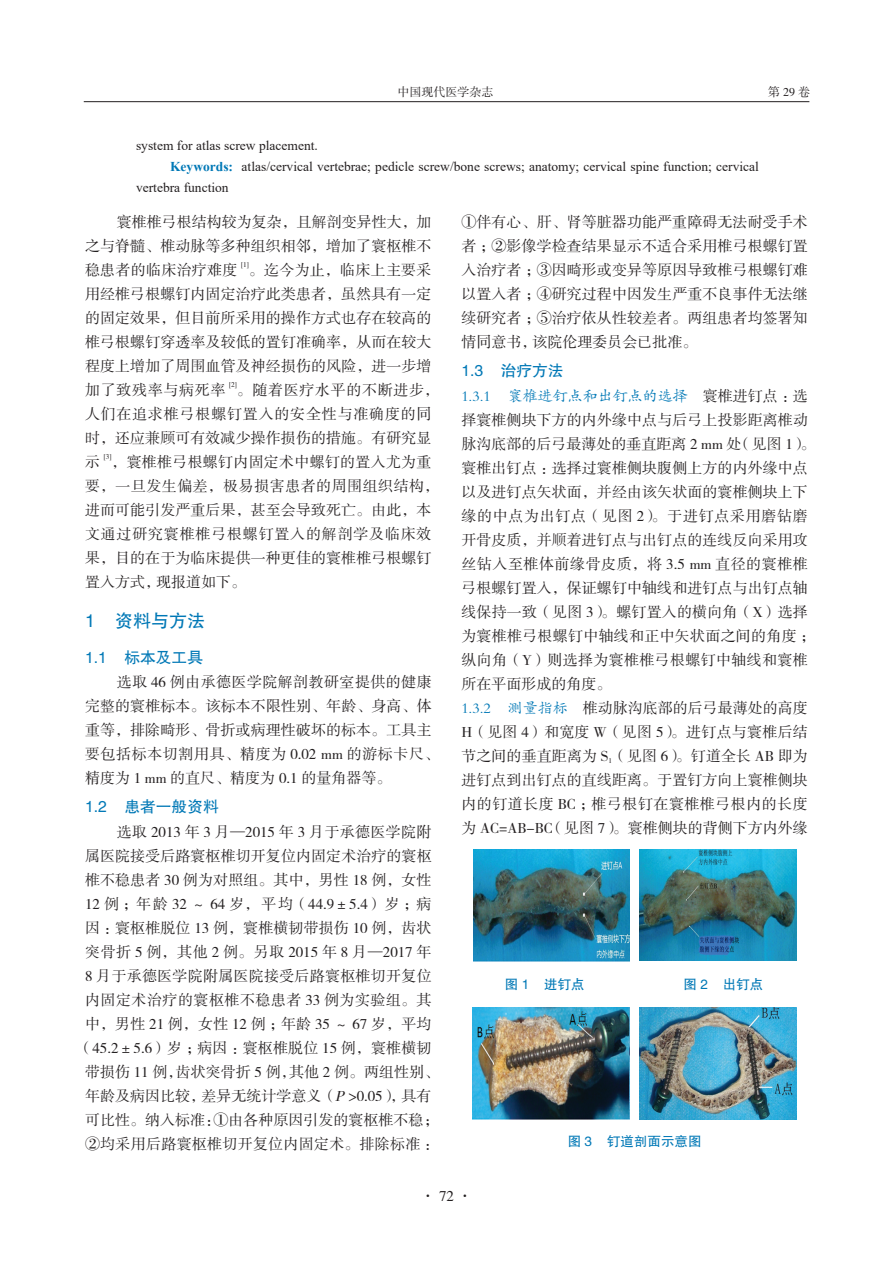
<style>
.page{position:relative;width:893px;height:1263px;background:#fff}
.page>*{position:absolute;margin:0;border:0;box-sizing:border-box;transform-origin:0 0}
._1标题{font:18px "FZHTK GBK1 0";color:#0078b6}
._2标题{font:15.75px "FZHTK GBK1 0";color:#0078b6}
.全文段路样式{font:15px/24px "FZSSK GBK1 0";letter-spacing:.005em;color:#231f20;text-align:justify}
.全文段路样式-2{font:15px/24px "FZSSK GBK1 0";letter-spacing:.045em;color:#231f20}
.全文段路样式-3{font:15px "FZSSK GBK1 0";letter-spacing:.025em;color:#231f20}
.全文段路样式-4{font:15px "FZSSK GBK1 0";letter-spacing:.035em;color:#231f20}
.英文4{font:13.5px/21px "Times New Roman";color:#231f20}
._4中文标题_1{font:13.5px "FZHTK GBK1 0";color:#0078b6}
.t1{font:12px "FZSSK GBK1 0";color:#231f20}
.全文段路样式-5{font:7.2px "FZSSK GBK1 0";color:#231f20}
.s1{font-weight:700;color:#0078b6}
.s2{font-style:italic}
.s3{font-family:"FZKTK GBK1 0";color:#0078b6}
</style>
<div class="page">
<hr style="left:84px;top:101px;width:725px;height:1px;background:#231f20">
<img style="left:639px;top:1007px;width:158px;height:112px">
<img style="left:472px;top:1007px;width:157px;height:112px">
<img style="left:473px;top:850px;width:156px;height:111px">
<img style="left:640px;top:849px;width:156px;height:112px">
<p class="t1" style="left:397px;top:85px;width:97px">中国现代医学杂志</p>
<p class="t1" style="left:768px;top:85px;width:43px">第29卷</p>
<p class="英文4" style="left:136px;top:135px;width:183px">system for atlas screw placement.</p>
<p class="英文4" style="left:136px;top:156px;width:624px;text-indent:34px"><span class="s1">Keywords:</span> atlas/cervical vertebrae; pedicle screw/bone screws; anatomy; cervical spine function; cervical vertebra function</p>
<p class="全文段路样式" style="left:85px;top:211px;width:348px;text-indent:32px">寰椎椎弓根结构较为复杂，且解剖变异性大，加之与脊髓、椎动脉等多种组织相邻，增加了寰枢椎不稳患者的临床治疗难度</p>
<p class="全文段路样式-5" style="left:241px;top:261px;width:9px">[1]</p>
<p class="全文段路样式" style="left:85px;top:259px;width:348px;text-indent:164px">。迄今为止，临床上主要采用经椎弓根螺钉内固定治疗此类患者，虽然具有一定的固定效果，但目前所采用的操作方式也存在较高的椎弓根螺钉穿透率及较低的置钉准确率，从而在较大程度上增加了周围血管及神经损伤的风险，进一步增加了致残率与病死率</p>
<p class="全文段路样式-5" style="left:229px;top:381px;width:9px">[2]</p>
<p class="全文段路样式-2" style="left:85px;top:379px;width:356px;text-indent:152px">。随着医疗水平的不断进步，人们在追求椎弓根螺钉置入的安全性与准确度的同时，还应兼顾可有效减少操作损伤的措施。有研究显示</p>
<p class="全文段路样式-5" style="left:104px;top:453px;width:9px">[3]</p>
<p class="全文段路样式" style="left:85px;top:451px;width:356px;text-align:left;text-indent:26px">，寰椎椎弓根螺钉内固定术中螺钉的置入尤为重要，一旦发生偏差，极易损害患者的周围组织结构，进而可能引发严重后果，甚至会导致死亡。由此，本文通过研究寰椎椎弓根螺钉置入的解剖学及临床效果，目的在于为临床提供一种更佳的寰椎椎弓根螺钉置入方式，现报道如下。</p>
<p class="_1标题" style="left:85px;top:610px;width:121px">1 资料与方法</p>
<p class="_2标题" style="left:85px;top:648px;width:120px">1.1 标本及工具</p>
<p class="全文段路样式" style="left:85px;top:671px;width:356px;text-align:left;text-indent:32px">选取 46 例由承德医学院解剖教研室提供的健康完整的寰椎标本。该标本不限性别、年龄、身高、体重等，排除畸形、骨折或病理性破坏的标本。工具主要包括标本切割用具、精度为 0.02 mm 的游标卡尺、精度为 1 mm 的直尺、精度为 0.1 的量角器等。</p>
<p class="_2标题" style="left:85px;top:798px;width:135px">1.2 患者一般资料</p>
<p class="全文段路样式-3" style="left:117px;top:824px;width:316px">选取 2013 年 3 月—2015 年 3 月于承德医学院附</p>
<p class="全文段路样式" style="left:85px;top:844px;width:348px">属医院接受后路寰枢椎切开复位内固定术治疗的寰枢</p>
<p class="全文段路样式" style="left:85px;top:868px;width:348px">椎不稳患者 30 例为对照组。其中，男性 18 例，女性</p>
<p class="全文段路样式" style="left:85px;top:892px;width:348px">12 例；年龄 32 ～ 64 岁，平均（44.9±5.4）岁；病</p>
<p class="全文段路样式" style="left:85px;top:916px;width:348px">因：寰枢椎脱位 13 例，寰椎横韧带损伤 10 例，齿状</p>
<p class="全文段路样式" style="left:85px;top:940px;width:348px">突骨折 5 例，其他 2 例。另取 2015 年 8 月—2017 年</p>
<p class="全文段路样式" style="left:85px;top:964px;width:348px">8 月于承德医学院附属医院接受后路寰枢椎切开复位</p>
<p class="全文段路样式-4" style="left:85px;top:992px;width:348px">内固定术治疗的寰枢椎不稳患者 33 例为实验组。其</p>
<p class="全文段路样式" style="left:85px;top:1012px;width:348px">中，男性 21 例，女性 12 例；年龄 35 ～ 67 岁，平均</p>
<p class="全文段路样式" style="left:78px;top:1036px;width:356px">（45.2±5.6）岁；病因：寰枢椎脱位 15 例，寰椎横韧</p>
<p class="全文段路样式" style="left:85px;top:1060px;width:356px">带损伤 11 例，齿状突骨折 5 例，其他 2 例。两组性别、</p>
<p class="全文段路样式" style="left:85px;top:1084px;width:348px">年龄及病因比较，差异无统计学意义（<span class="s2">P</span>&gt;0.05），具有</p>
<p class="全文段路样式" style="left:85px;top:1108px;width:356px">可比性。纳入标准：①由各种原因引发的寰枢椎不稳；</p>
<p class="全文段路样式" style="left:85px;top:1132px;width:356px">②均采用后路寰枢椎切开复位内固定术。排除标准：</p>
<p class="全文段路样式" style="left:461px;top:211px;width:348px">①伴有心、肝、肾等脏器功能严重障碍无法耐受手术者；②影像学检查结果显示不适合采用椎弓根螺钉置入治疗者；③因畸形或变异等原因导致椎弓根螺钉难以置入者；④研究过程中因发生严重不良事件无法继续研究者；⑤治疗依从性较差者。两组患者均签署知情同意书，该院伦理委员会已批准。</p>
<p class="_2标题" style="left:461px;top:362px;width:104px">1.3 治疗方法</p>
<p class="全文段路样式" style="left:461px;top:384px;width:356px;text-align:left"><span class="s3">1.3.1 寰椎进钉点和出钉点的选择</span> 寰椎进钉点：选择寰椎侧块下方的内外缘中点与后弓上投影距离椎动脉沟底部的后弓最薄处的垂直距离 2 mm 处（见图 1）。寰椎出钉点：选择过寰椎侧块腹侧上方的内外缘中点以及进钉点矢状面，并经由该矢状面的寰椎侧块上下缘的中点为出钉点（见图 2）。于进钉点采用磨钻磨开骨皮质，并顺着进钉点与出钉点的连线反向采用攻丝钻入至椎体前缘骨皮质，将 3.5 mm 直径的寰椎椎弓根螺钉置入，保证螺钉中轴线和进钉点与出钉点轴线保持一致（见图 3）。螺钉置入的横向角（X）选择为寰椎椎弓根螺钉中轴线和正中矢状面之间的角度；纵向角（Y）则选择为寰椎椎弓根螺钉中轴线和寰椎所在平面形成的角度。</p>
<p class="全文段路样式" style="left:461px;top:696px;width:348px"><span class="s3">1.3.2 测量指标</span> 椎动脉沟底部的后弓最薄处的高度H（见图 4）和宽度 W（见图 5）。进钉点与寰椎后结节之间的垂直距离为 S<sub>1</sub>（见图 6）。钉道全长 AB 即为进钉点到出钉点的直线距离。于置钉方向上寰椎侧块内的钉道长度 BC ；椎弓根钉在寰椎椎弓根内的长度为 AC=AB-BC（见图 7）。寰椎侧块的背侧下方内外缘</p>
<p class="_4中文标题_1" style="left:505px;top:977px;width:81px">图 1 进钉点</p>
<p class="_4中文标题_1" style="left:683px;top:977px;width:81px">图 2 出钉点</p>
<p class="_4中文标题_1" style="left:568px;top:1134px;width:135px">图 3 钉道剖面示意图</p>
<p class="全文段路样式" style="left:420px;top:1184px;width:54px">· 72 ·</p>
</div>
